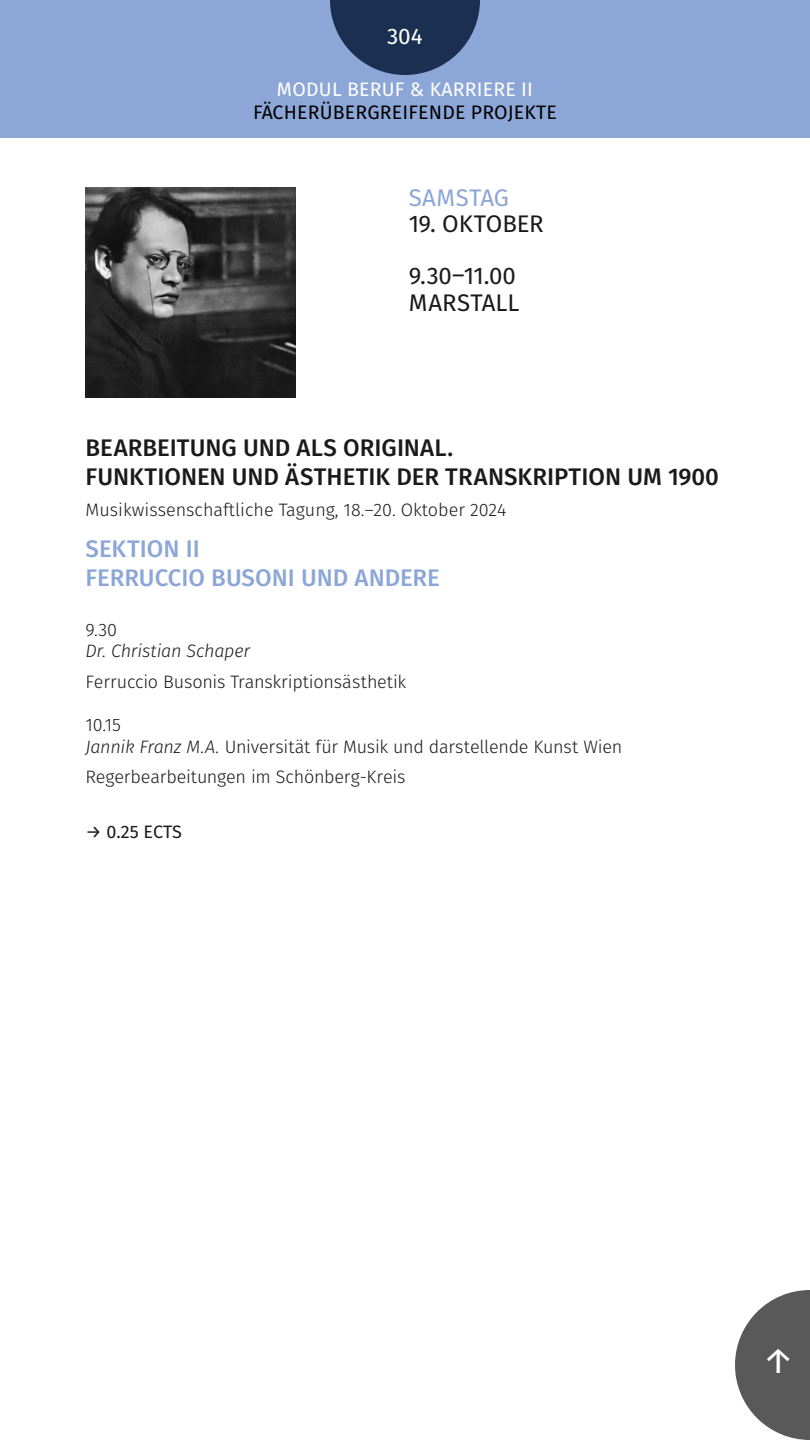
<style>
.page{position:relative;width:810px;height:1440px;background:#fff}
.page>*{position:absolute;margin:0;border:0;box-sizing:border-box;transform-origin:0 0}
.t1{font:36px "Fira Sans";color:#fff}
.t2{font:500 24px/28.8px "Fira Sans";color:#1a1a1a}
.t3{font:500 24px/28.8px "Fira Sans";color:#8ca7d7}
.t4{font:24px/52.5px "Fira Sans";letter-spacing:-.005em;color:#1a1a1a}
.t5{font:24px "Fira Sans";letter-spacing:.01em;color:#8ca7d7}
.t6{font:22.5px "Fira Sans";color:#fff}
.t7{font:19.5px "Fira Sans";letter-spacing:.01em;color:#000}
.t8{font:19.5px "Fira Sans";letter-spacing:.01em;color:#fff}
.t9{font:300 18px/21.6px "Fira Sans";letter-spacing:-.005em;color:#1a1a1a}
.t10{font:italic 300 18px "Fira Sans";letter-spacing:-.015em;color:#1a1a1a}
.t11{font:18px "Fira Sans";color:#1a1a1a}
.s1{font-style:italic}
</style>
<div class="page">
<div style="left:0;top:0;width:810px;height:138px;background:#8ca7d7"></div>
<img style="left:86px;top:188px;width:210px;height:210px">
<svg style="left:330px;top:0;width:150px;height:75px"></svg>
<svg style="left:735px;top:1290px;width:75px;height:150px"></svg>
<p class="t6" style="left:387px;top:20px;width:37px">304</p>
<p class="t8" style="left:277px;top:75px;width:258px">MODUL BERUF &amp; KARRIERE II</p>
<p class="t7" style="left:253px;top:99px;width:305px">FÄCHERÜBERGREIFENDE PROJEKTE</p>
<h2 class="t5" style="left:409px;top:180px;width:102px">SAMSTAG</h2>
<h2 class="t4" style="left:409px;top:197px;width:137px">19. OKTOBER<br>9.30–11.00</h2>
<h2 class="t4" style="left:409px;top:276px;width:112px">MARSTALL</h2>
<h2 class="t2" style="left:86px;top:433px;width:635px">BEARBEITUNG UND ALS ORIGINAL.<br>FUNKTIONEN UND ÄSTHETIK DER TRANSKRIPTION UM 1900</h2>
<p class="t9" style="left:86px;top:499px;width:423px">Musikwissenschaftliche Tagung, 18.–20. Oktober 2024</p>
<h2 class="t3" style="left:86px;top:534px;width:356px">SEKTION II<br>FERRUCCIO BUSONI UND ANDERE</h2>
<p class="t9" style="left:86px;top:619px;width:33px">9.30</p>
<p class="t10" style="left:86px;top:639px;width:166px">Dr. Christian Schaper</p>
<p class="t9" style="left:86px;top:671px;width:322px">Ferruccio Busonis Transkriptionsästhetik</p>
<p class="t9" style="left:86px;top:714px;width:538px">10.15<br><span class="s1">Jannik Franz M.A.</span> Universität für Musik und darstellende Kunst Wien</p>
<p class="t9" style="left:86px;top:766px;width:321px">Regerbearbeitungen im Schönberg-Kreis</p>
<p class="t11" style="left:86px;top:819px;width:98px">→ 0.25 ECTS</p>
<h1 class="t1" style="left:762px;top:1335px;width:34px">↑</h1>
</div>
